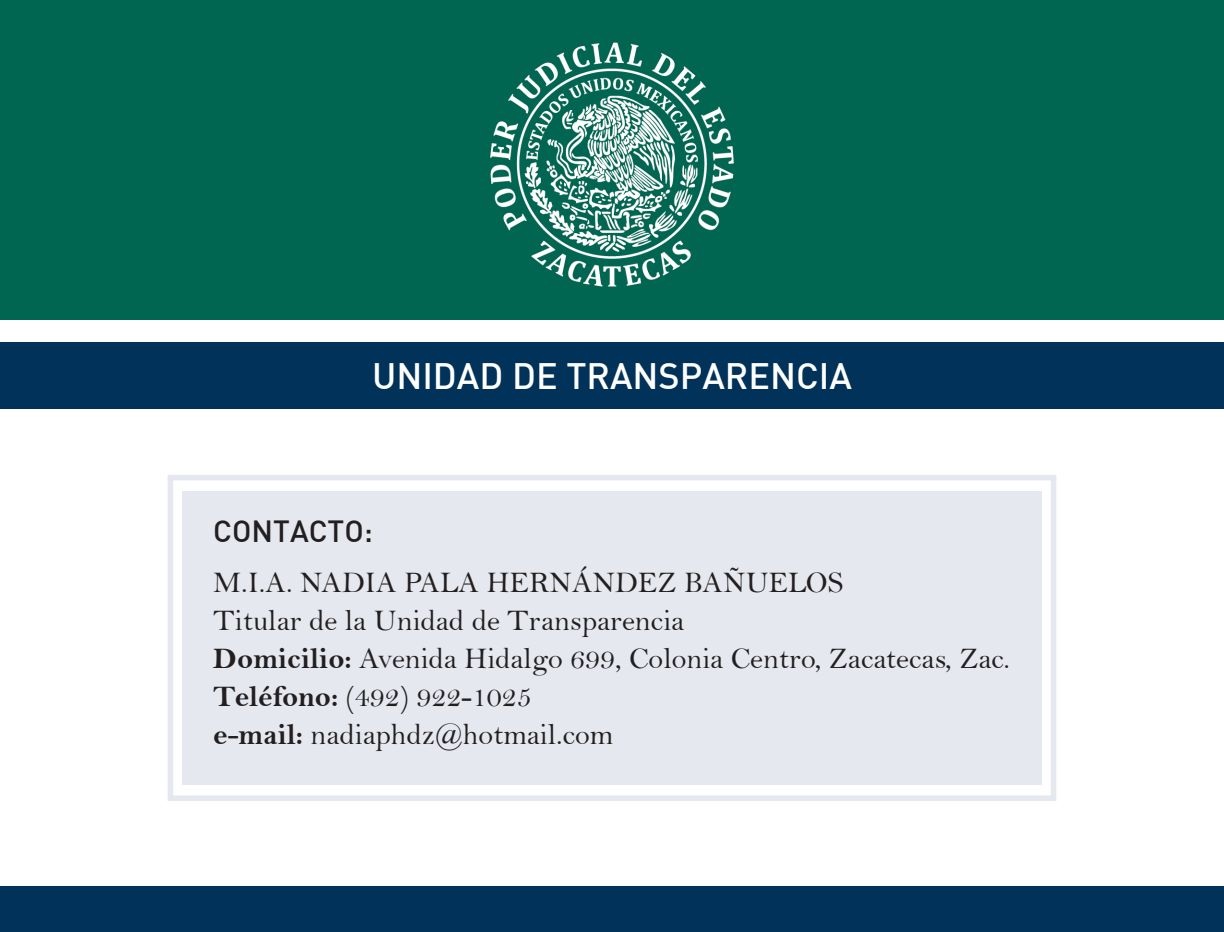
<style>
.page{position:relative;width:1224px;height:932px;background:#fff}
.page>*{position:absolute;margin:0;border:0;box-sizing:border-box;transform-origin:0 0}
.t1{font:500 36px "DIN";color:#fff}
.t2{font:30px/38px "Bell";color:#231f20}
.t3{font:500 30px "DIN";color:#231f20}
.s1{font-family:"Bell MT Bold"}
</style>
<div class="page">
<div style="left:0;top:0;width:1224px;height:320px;background:#006652"></div>
<div style="left:0;top:343px;width:1224px;height:66px;background:#00325a"></div>
<div style="left:0;top:886px;width:1224px;height:46px;background:#00325a"></div>
<div style="left:182px;top:491px;width:860px;height:293px;background:#e5e8ee"></div>
<div style="left:168px;top:475px;width:888px;height:326px;border:6px solid #e5e8ee"></div>
<p class="t1" style="left:372px;top:353px;width:481px">UNIDAD DE TRANSPARENCIA</p>
<p class="t3" style="left:213px;top:512px;width:161px">CONTACTO:</p>
<p class="t2" style="left:213px;top:563px;width:798px">M.I.A. NADIA PALA HERNÁNDEZ BAÑUELOS<br>Titular de la Unidad de Transparencia<br><span class="s1">Domicilio:</span> Avenida Hidalgo 699, Colonia Centro, Zacatecas, Zac.<br><span class="s1">Teléfono:</span> (492) 922-1025<br><span class="s1">e-mail:</span> nadiaphdz@hotmail.com</p>
</div>
